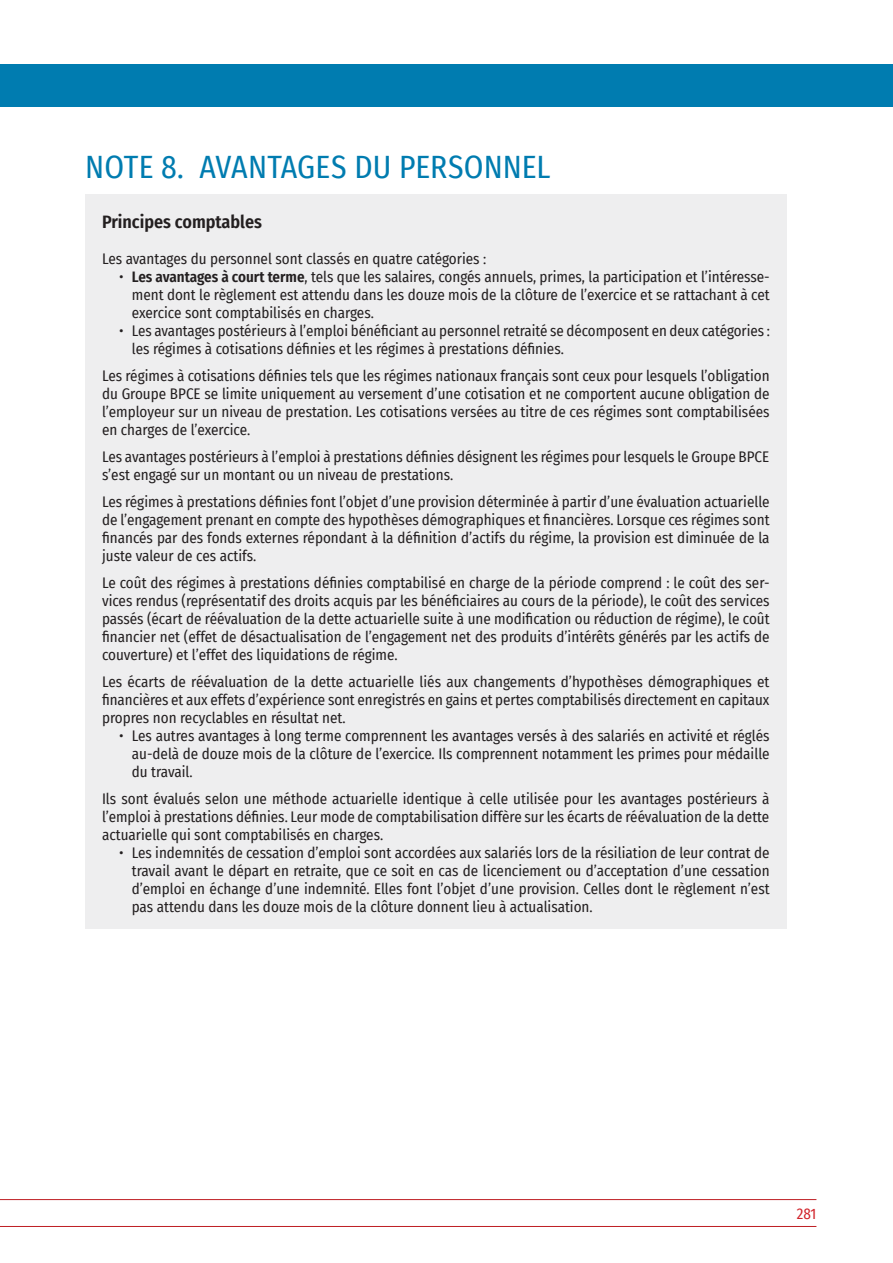
<style>
.page{position:relative;width:893px;height:1263px;background:#fff}
.page>*{position:absolute;margin:0;border:0;box-sizing:border-box;transform-origin:0 0}
.t1{font:31.5px "Fira Sans Condensed";color:#007cb0}
.t2{font:600 18px "Fira Sans Condensed";color:#231f20}
.t3{font:15px/18px "Fira Sans Condensed";color:#231f20;text-align:justify}
.t4{font:15px "Fira Sans Condensed";color:#d1232a}
.s1{font-weight:600}
</style>
<div class="page">
<hr style="left:0;top:1226px;width:816px;height:1px;background:#be1e23">
<hr style="left:0;top:1199px;width:816px;height:1px;background:#be1e23">
<div style="left:0;top:64px;width:893px;height:42px;background:#007cb0"></div>
<div style="left:85px;top:194px;width:702px;height:735px;background:#eeeeef"></div>
<h1 class="t1" style="left:85px;top:144px;width:467px">NOTE 8. AVANTAGES DU PERSONNEL</h1>
<p class="t2" style="left:102px;top:207px;width:161px">Principes comptables</p>
<p class="t3" style="left:102px;top:249px;width:386px">Les avantages du personnel sont classés en quatre catégories :</p>
<p class="t3" style="left:132px;top:267px;width:639px;text-indent:-13px">• <span class="s1">Les avantages à court terme</span>, tels que les salaires, congés annuels, primes, la participation et l’intéresse&shy;ment dont le règlement est attendu dans les douze mois de la clôture de l’exercice et se rattachant à cet exercice sont comptabilisés en charges.</p>
<p class="t3" style="left:132px;top:321px;width:640px;text-indent:-13px">• Les avantages postérieurs à l’emploi bénéficiant au personnel retraité se décomposent en deux catégories : les régimes à cotisations définies et les régimes à prestations définies.</p>
<p class="t3" style="left:102px;top:366px;width:669px">Les régimes à cotisations définies tels que les régimes nationaux français sont ceux pour lesquels l’obligation du Groupe BPCE se limite uniquement au versement d’une cotisation et ne comportent aucune obligation de l’employeur sur un niveau de prestation. Les cotisations versées au titre de ces régimes sont comptabilisées en charges de l’exercice.</p>
<p class="t3" style="left:102px;top:447px;width:669px">Les avantages postérieurs à l’emploi à prestations définies désignent les régimes pour lesquels le Groupe BPCE s’est engagé sur un montant ou un niveau de prestations.</p>
<p class="t3" style="left:102px;top:492px;width:669px">Les régimes à prestations définies font l’objet d’une provision déterminée à partir d’une évaluation actuarielle de l’engagement prenant en compte des hypothèses démographiques et financières. Lorsque ces régimes sont financés par des fonds externes répondant à la définition d’actifs du régime, la provision est diminuée de la juste valeur de ces actifs.</p>
<p class="t3" style="left:102px;top:573px;width:669px">Le coût des régimes à prestations définies comptabilisé en charge de la période comprend : le coût des ser&shy;vices rendus (représentatif des droits acquis par les bénéficiaires au cours de la période), le coût des services passés (écart de réévaluation de la dette actuarielle suite à une modification ou réduction de régime), le coût financier net (effet de désactualisation de l’engagement net des produits d’intérêts générés par les actifs de couverture) et l’effet des liquidations de régime.</p>
<p class="t3" style="left:102px;top:672px;width:669px">Les écarts de réévaluation de la dette actuarielle liés aux changements d’hypothèses démographiques et financières et aux effets d’expérience sont enregistrés en gains et pertes comptabilisés directement en capitaux propres non recyclables en résultat net.</p>
<p class="t3" style="left:132px;top:726px;width:639px;text-indent:-13px">• Les autres avantages à long terme comprennent les avantages versés à des salariés en activité et réglés au-delà de douze mois de la clôture de l’exercice. Ils comprennent notamment les primes pour médaille du travail.</p>
<p class="t3" style="left:102px;top:789px;width:669px">Ils sont évalués selon une méthode actuarielle identique à celle utilisée pour les avantages postérieurs à l’emploi à prestations définies. Leur mode de comptabilisation diffère sur les écarts de réévaluation de la dette actuarielle qui sont comptabilisés en charges.</p>
<p class="t3" style="left:132px;top:843px;width:639px;text-indent:-13px">• Les indemnités de cessation d’emploi sont accordées aux salariés lors de la résiliation de leur contrat de travail avant le départ en retraite, que ce soit en cas de licenciement ou d’acceptation d’une cessation d’emploi en échange d’une indemnité. Elles font l’objet d’une provision. Celles dont le règlement n’est pas attendu dans les douze mois de la clôture donnent lieu à actualisation.</p>
<p class="t4" style="left:797px;top:1202px;width:21px">281</p>
</div>
